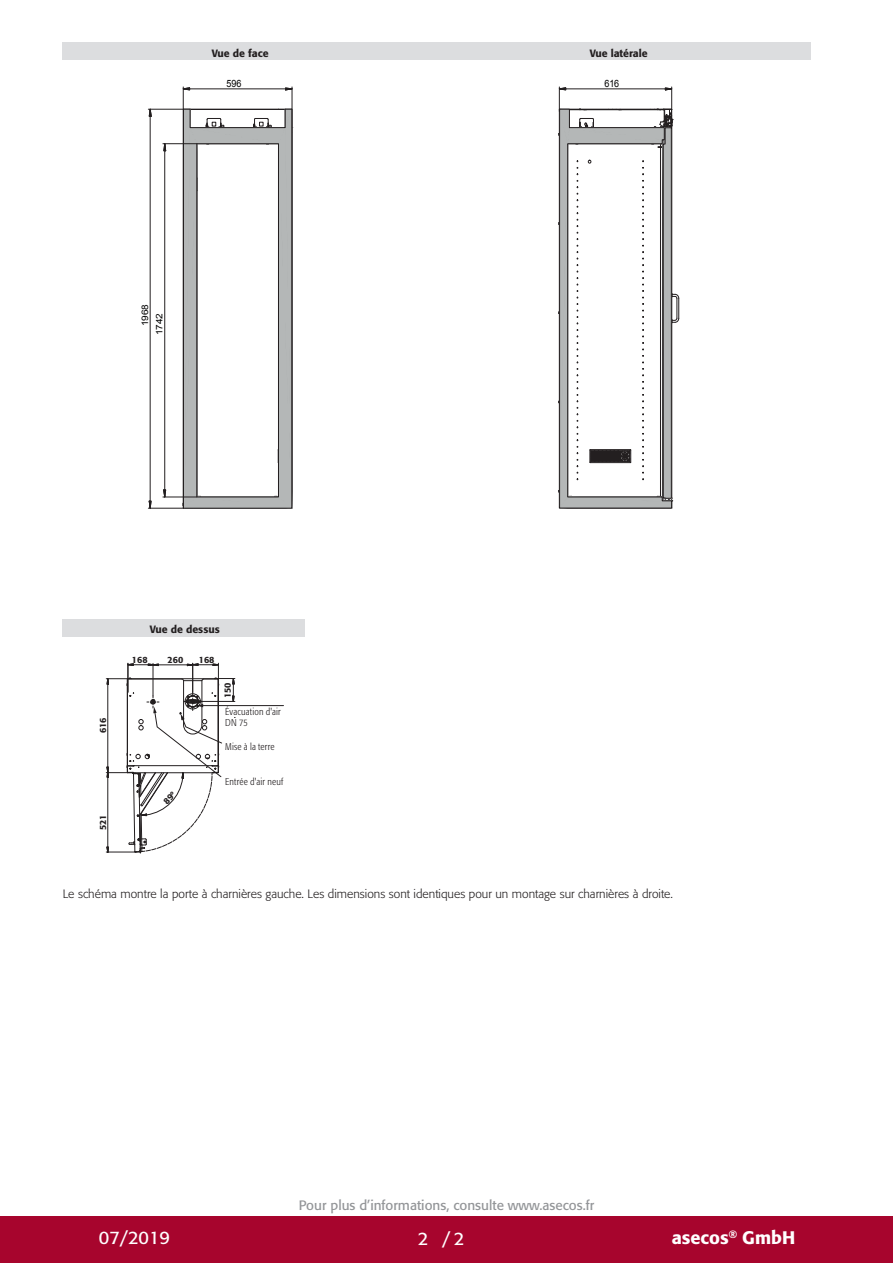
<style>
.page{position:relative;width:893px;height:1263px;background:#fff}
.page>*{position:absolute;margin:0;border:0;box-sizing:border-box;transform-origin:0 0}
.t1{font:500 18px "Formata Pro";color:#fff}
.t2{font:18px "Formata Pro";color:#fff}
.CB_AF_U4-Fachhaendle{font:13.5px "Formata Pro";color:#939598}
.CB_AF_Image-FT{font:300 12px "Formata Pro";color:#231f20}
.t3{font:500 10.5px "Formata Pro";color:#231f20}
.t4{font:10.05px "Arial";letter-spacing:-.005em;color:#000001;scale:.9 1}
.t5{font:300 condensed 9.75px/10.5px "Formata Pro";letter-spacing:.02em;color:#231f20}
.t6{font:500 9px "Formata Pro";color:#231f20}
.t7{font:9px/14.5px "Arial";letter-spacing:-.005em;color:#000001;scale:1.11 1}
</style>
<div class="page">
<div style="left:0;top:1216px;width:893px;height:47px;background:#a7052d"></div>
<div style="left:63px;top:43px;width:748px;height:17px;background:#dcdddf"></div>
<svg style="left:178px;top:87px;width:116px;height:422px"></svg>
<svg style="left:148px;top:108px;width:4px;height:20px"></svg>
<svg style="left:148px;top:500px;width:4px;height:8px"></svg>
<hr style="left:150px;top:116px;width:1px;height:385px;background:#231f20">
<hr style="left:148px;top:109px;width:35px;height:1px;background:#231f20">
<hr style="left:148px;top:508px;width:35px;height:1px;background:#231f20">
<svg style="left:163px;top:144px;width:3px;height:18px"></svg>
<svg style="left:163px;top:489px;width:4px;height:8px"></svg>
<hr style="left:164px;top:151px;width:1px;height:339px;background:#231f20">
<hr style="left:163px;top:497px;width:34px;height:1px;background:#231f20">
<hr style="left:163px;top:143px;width:34px;height:1px;background:#231f20">
<svg style="left:538px;top:42px;width:141px;height:467px"></svg>
<div style="left:63px;top:619px;width:242px;height:17px;background:#dcdddf"></div>
<hr style="left:202px;top:705px;width:81px;height:1px;background:#231f20">
<svg style="left:106px;top:663px;width:129px;height:191px"></svg>
<p class="t3" style="left:212px;top:46px;width:58px">Vue de face</p>
<p class="t3" style="left:590px;top:47px;width:60px">Vue latérale</p>
<p class="t4" style="left:226px;top:77px;width:18px">596</p>
<p class="t7" style="left:138px;top:335px;width:29px;text-indent:9px;rotate:-90deg">1968<br>1742</p>
<p class="t3" style="left:150px;top:622px;width:71px">Vue de dessus</p>
<p class="t6" style="left:132px;top:654px;width:17px">168</p>
<p class="t6" style="left:168px;top:654px;width:17px">260</p>
<p class="t6" style="left:199px;top:654px;width:17px">168</p>
<p class="t6" style="left:222px;top:698px;width:17px;rotate:-90deg">150</p>
<p class="t6" style="left:97px;top:733px;width:17px;rotate:-90deg">616</p>
<p class="t5" style="left:225px;top:706px;width:57px">Évacuation d'air<br>DN 75</p>
<p class="t5" style="left:225px;top:742px;width:51px">Mise à la terre</p>
<p class="t5" style="left:225px;top:776px;width:60px">Entrée d'air neuf</p>
<p class="t6" style="left:97px;top:830px;width:17px;rotate:-90deg">521</p>
<p class="t4" style="left:604px;top:77px;width:18px">616</p>
<p class="CB_AF_Image-FT" style="left:63px;top:887px;width:612px">Le schéma montre la porte à charnières gauche. Les dimensions sont identiques pour un montage sur charnières à droite.</p>
<p class="CB_AF_U4-Fachhaendle" style="left:299px;top:1196px;width:297px">Pour plus d’informations, consulte www.asecos.fr</p>
<p class="t2" style="left:99px;top:1225px;width:73px">07/2019</p>
<p class="t2" style="left:418px;top:1227px;width:12px">2</p>
<p class="t2" style="left:442px;top:1227px;width:23px">/2</p>
<h1 class="t1" style="left:672px;top:1225px;width:125px">asecos<sup>®</sup> GmbH</h1>
</div>
